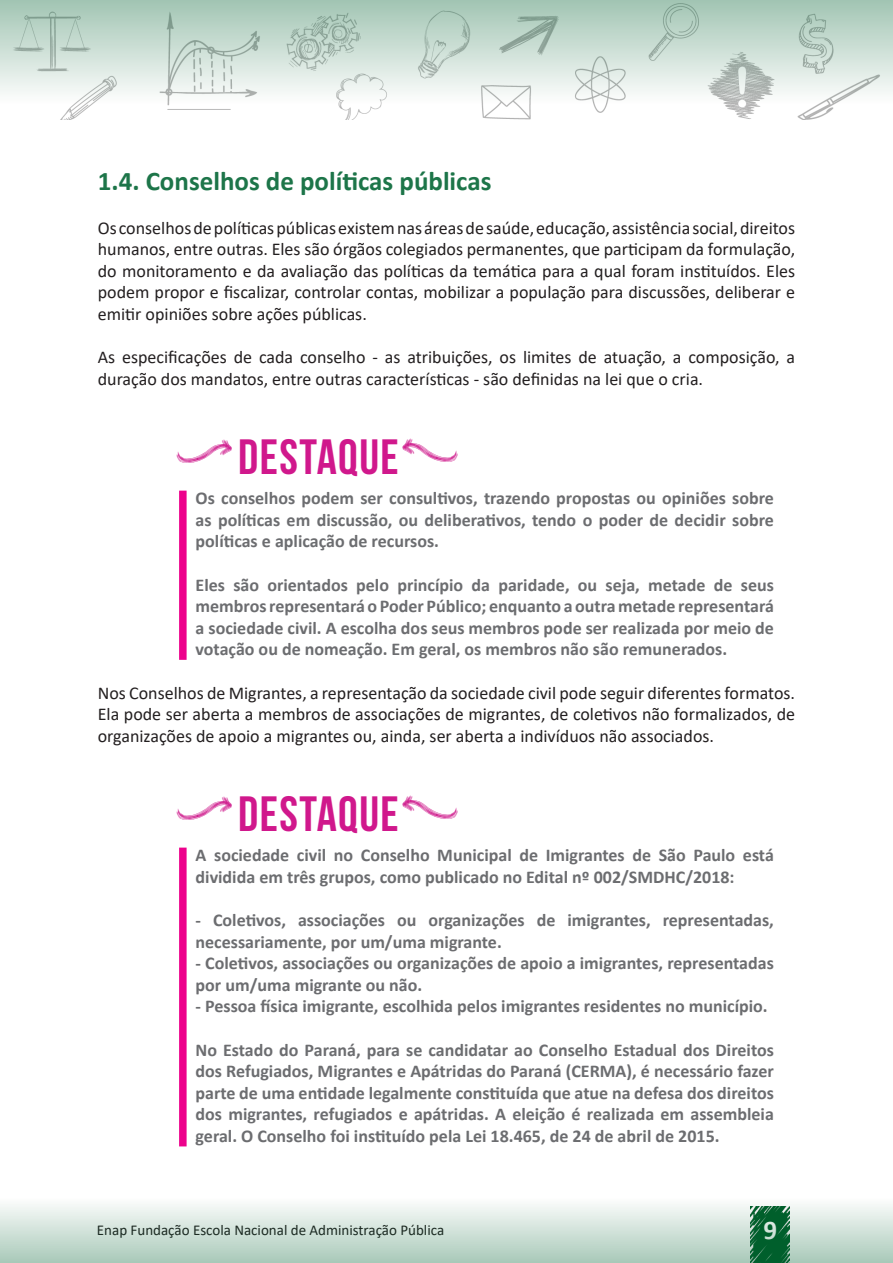
<style>
.page{position:relative;width:893px;height:1263px;background:#fff}
.page>*{position:absolute;margin:0;border:0;box-sizing:border-box;transform-origin:0 0}
.t1{font:49.5px "Bebas Neue";letter-spacing:.03em;color:#d0188c}
.Sub-titulo{font:700 27px "Calibri";color:#1d7549}
.t2{font:700 27px "Calibri";color:#fff}
.Destaque_texto{font:700 18px/21.6px "Calibri";color:#6c6d70;text-align:justify}
.texto{font:18px/21.6px "Calibri";color:#231f20;text-align:justify}
.t3{font:15px "Calibri";color:#231f20}
</style>
<div class="page">
<svg style="left:0;top:0;width:893px;height:120px"></svg>
<svg style="left:0;top:1205px;width:893px;height:58px"></svg>
<div style="left:179px;top:491px;width:8px;height:169px;background:#ed028c"></div>
<div style="left:179px;top:848px;width:8px;height:298px;background:#ed028c"></div>
<p class="Sub-titulo" style="left:98px;top:162px;width:395px">1.4. Conselhos de políticas públicas</p>
<p class="texto" style="left:98px;top:216px;width:699px">Os conselhos de políticas públicas existem nas áreas de saúde, educação, assistência social, direitos humanos, entre outras. Eles são órgãos colegiados permanentes, que participam da formulação, do monitoramento e da avaliação das políticas da temática para a qual foram instituídos. Eles podem propor e fiscalizar, controlar contas, mobilizar a população para discussões, deliberar e emitir opiniões sobre ações públicas.</p>
<p class="texto" style="left:98px;top:346px;width:699px">As especificações de cada conselho - as atribuições, os limites de atuação, a composição, a duração dos mandatos, entre outras características - são definidas na lei que o cria.</p>
<p class="t1" style="left:177px;top:429px;width:223px"><sup>h,</sup> DESTAQUE</p>
<p class="Destaque_texto" style="left:196px;top:487px;width:580px">Os conselhos podem ser consultivos, trazendo propostas ou opiniões sobre as políticas em discussão, ou deliberativos, tendo o poder de decidir sobre políticas e aplicação de recursos.</p>
<p class="Destaque_texto" style="left:196px;top:573px;width:580px">Eles são orientados pelo princípio da paridade, ou seja, metade de seus membros representará o Poder Público; enquanto a outra metade representará a sociedade civil. A escolha dos seus membros pode ser realizada por meio de votação ou de nomeação. Em geral, os membros não são remunerados.</p>
<p class="texto" style="left:98px;top:681px;width:699px">Nos Conselhos de Migrantes, a representação da sociedade civil pode seguir diferentes formatos.<br>Ela pode ser aberta a membros de associações de migrantes, de coletivos não formalizados, de organizações de apoio a migrantes ou, ainda, ser aberta a indivíduos não associados.</p>
<p class="t1" style="left:177px;top:786px;width:223px"><sup>h,</sup> DESTAQUE</p>
<p class="Destaque_texto" style="left:196px;top:844px;width:580px">A sociedade civil no Conselho Municipal de Imigrantes de São Paulo está dividida em três grupos, como publicado no Edital nº 002/SMDHC/2018:</p>
<p class="Destaque_texto" style="left:196px;top:909px;width:580px">- Coletivos, associações ou organizações de imigrantes, representadas, necessariamente, por um/uma migrante.</p>
<p class="Destaque_texto" style="left:196px;top:952px;width:580px">- Coletivos, associações ou organizações de apoio a imigrantes, representadas por um/uma migrante ou não.</p>
<p class="Destaque_texto" style="left:196px;top:995px;width:574px">- Pessoa física imigrante, escolhida pelos imigrantes residentes no município.</p>
<p class="Destaque_texto" style="left:196px;top:1038px;width:580px">No Estado do Paraná, para se candidatar ao Conselho Estadual dos Direitos dos Refugiados, Migrantes e Apátridas do Paraná (CERMA), é necessário fazer parte de uma entidade legalmente constituída que atue na defesa dos direitos dos migrantes, refugiados e apátridas. A eleição é realizada em assembleia geral. O Conselho foi instituído pela Lei 18.465, de 24 de abril de 2015.</p>
<p class="t3" style="left:97px;top:1220px;width:349px">Enap Fundação Escola Nacional de Administração Pública</p>
<h2 class="t2" style="left:763px;top:1210px;width:15px">9</h2>
</div>
